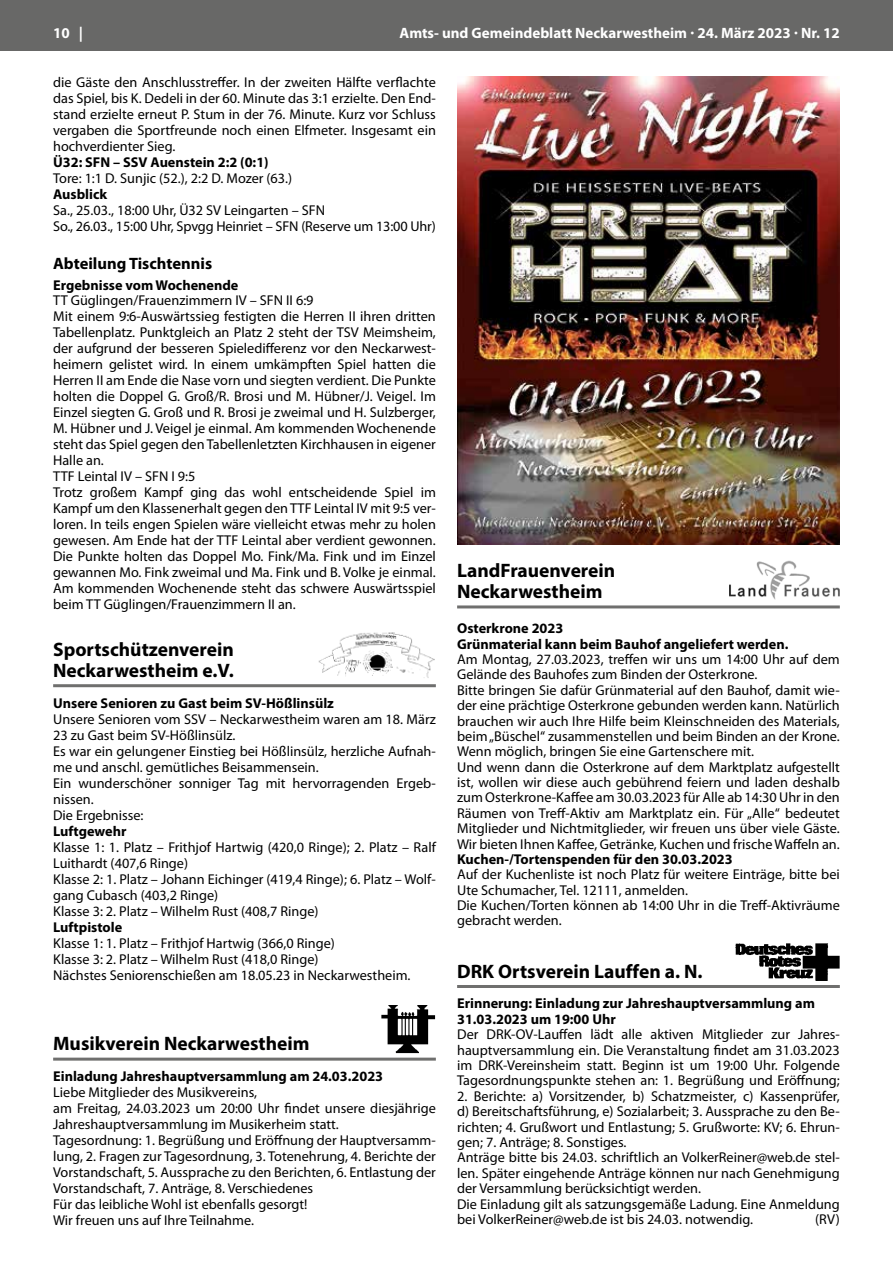
<style>
.page{position:relative;width:893px;height:1263px;background:#fff}
.page>*{position:absolute;margin:0;border:0;box-sizing:border-box;transform-origin:0 0}
.t1{font:700 19.5px/21px "Myriad Pro";color:#000}
.t2{font:700 16.5px "Myriad Pro";color:#000}
.t3{font:700 15px "Myriad Pro";color:#fff}
.t4{font:14.25px/15.9px "Myriad Pro";color:#000}
.t5{font:700 14.25px/15.5px "Myriad Pro";color:#000}
</style>
<div class="page">
<div style="left:0;top:0;width:893px;height:51px;background:#686867"></div>
<img style="left:457px;top:77px;width:383px;height:467px">
<hr style="left:457px;top:605px;width:383px;height:3px;background:#6f6f6e">
<img style="left:729px;top:561px;width:111px;height:39px">
<hr style="left:457px;top:985px;width:383px;height:3px;background:#6f6f6e">
<img style="left:735px;top:944px;width:105px;height:36px">
<hr style="left:53px;top:684px;width:383px;height:3px;background:#6f6f6e">
<img style="left:318px;top:632px;width:117px;height:46px">
<hr style="left:53px;top:1057px;width:383px;height:3px;background:#6f6f6e">
<img style="left:381px;top:1005px;width:55px;height:49px">
<p class="t3" style="left:53px;top:23px;width:31px">10 |</p>
<p class="t3" style="left:400px;top:23px;width:442px">Amts- und Gemeindeblatt Neckarwestheim · 24. März 2023 · Nr. 12</p>
<p class="t4" style="left:53px;top:74px;width:384px;text-align:justify">die Gäste den Anschlusstreffer. In der zweiten Hälfte verflachte das Spiel, bis K. Dedeli in der 60. Minute das 3:1 erzielte. Den End&shy;stand erzielte erneut P. Stum in der 76. Minute. Kurz vor Schluss vergaben die Sportfreunde noch einen Elfmeter. Insgesamt ein hochverdienter Sieg.</p>
<p class="t5" style="left:53px;top:154px;width:217px">Ü32: SFN – SSV Auenstein 2:2 (0:1)</p>
<p class="t4" style="left:53px;top:170px;width:241px">Tore: 1:1 D. Sunjic (52.), 2:2 D. Mozer (63.)</p>
<p class="t5" style="left:53px;top:186px;width:56px">Ausblick</p>
<p class="t4" style="left:53px;top:202px;width:384px">Sa., 25.03., 18:00 Uhr, Ü32 SV Leingarten – SFN<br>So., 26.03., 15:00 Uhr, Spvgg Heinriet – SFN (Reserve um 13:00 Uhr)</p>
<p class="t2" style="left:53px;top:253px;width:161px">Abteilung Tischtennis</p>
<p class="t5" style="left:53px;top:276px;width:187px">Ergebnisse vom Wochenende</p>
<p class="t4" style="left:53px;top:292px;width:384px">TT Güglingen/Frauenzimmern IV – SFN II 6:9<br>Mit einem 9:6-Auswärtssieg festigten die Herren II ihren dritten Tabellenplatz. Punktgleich an Platz 2 steht der TSV Meimsheim, der aufgrund der besseren Spieledifferenz vor den Neckarwest&shy;heimern gelistet wird. In einem umkämpften Spiel hatten die Herren II am Ende die Nase vorn und siegten verdient. Die Punkte holten die Doppel G. Groß/R. Brosi und M. Hübner/J. Veigel. Im Einzel siegten G. Groß und R. Brosi je zweimal und H. Sulzberger, M. Hübner und J. Veigel je einmal. Am kommenden Wochenende steht das Spiel gegen den Tabellenletzten Kirchhausen in eigener Halle an.<br>TTF Leintal IV – SFN I 9:5<br>Trotz großem Kampf ging das wohl entscheidende Spiel im Kampf um den Klassenerhalt gegen den TTF Leintal IV mit 9:5 ver&shy;loren. In teils engen Spielen wäre vielleicht etwas mehr zu holen gewesen. Am Ende hat der TTF Leintal aber verdient gewonnen.<br>Die Punkte holten das Doppel Mo. Fink/Ma. Fink und im Einzel gewannen Mo. Fink zweimal und Ma. Fink und B. Volke je einmal.<br>Am kommenden Wochenende steht das schwere Auswärtsspiel beim TT Güglingen/Frauenzimmern II an.</p>
<h1 class="t1" style="left:53px;top:638px;width:182px">Sportschützenverein<br>Neckarwestheim e.V.</h1>
<p class="t5" style="left:53px;top:695px;width:282px">Unsere Senioren zu Gast beim SV-Hößlinsülz</p>
<p class="t4" style="left:53px;top:711px;width:384px">Unsere Senioren vom SSV – Neckarwestheim waren am 18. März 23 zu Gast beim SV-Hößlinsülz.<br>Es war ein gelungener Einstieg bei Hößlinsülz, herzliche Aufnah&shy;me und anschl. gemütliches Beisammensein.<br>Ein wunderschöner sonniger Tag mit hervorragenden Ergeb&shy;nissen.<br>Die Ergebnisse:</p>
<p class="t5" style="left:53px;top:823px;width:75px">Luftgewehr</p>
<p class="t4" style="left:53px;top:839px;width:384px">Klasse 1: 1. Platz – Frithjof Hartwig (420,0 Ringe); 2. Platz – Ralf Luithardt (407,6 Ringe)<br>Klasse 2: 1. Platz – Johann Eichinger (419,4 Ringe); 6. Platz – Wolf&shy;gang Cubasch (403,2 Ringe)<br>Klasse 3: 2. Platz – Wilhelm Rust (408,7 Ringe)</p>
<p class="t5" style="left:53px;top:919px;width:71px">Luftpistole</p>
<p class="t4" style="left:53px;top:935px;width:359px">Klasse 1: 1. Platz – Frithjof Hartwig (366,0 Ringe)<br>Klasse 3: 2. Platz – Wilhelm Rust (418,0 Ringe)<br>Nächstes Seniorenschießen am 18.05.23 in Neckarwestheim.</p>
<h1 class="t1" style="left:53px;top:1033px;width:258px">Musikverein Neckarwestheim</h1>
<p class="t5" style="left:53px;top:1068px;width:331px">Einladung Jahreshauptversammlung am 24.03.2023</p>
<p class="t4" style="left:53px;top:1084px;width:384px">Liebe Mitglieder des Musikvereins,<br>am Freitag, 24.03.2023 um 20:00 Uhr findet unsere diesjährige Jahreshauptversammlung im Musikerheim statt.<br>Tagesordnung: 1. Begrüßung und Eröffnung der Hauptversamm&shy;lung, 2. Fragen zur Tagesordnung, 3. Totenehrung, 4. Berichte der Vorstandschaft, 5. Aussprache zu den Berichten, 6. Entlastung der Vorstandschaft, 7. Anträge, 8. Verschiedenes<br>Für das leibliche Wohl ist ebenfalls gesorgt!<br>Wir freuen uns auf Ihre Teilnahme.</p>
<h1 class="t1" style="left:457px;top:559px;width:160px">LandFrauenverein<br>Neckarwestheim</h1>
<p class="t5" style="left:457px;top:620px;width:333px">Osterkrone 2023<br>Grünmaterial kann beim Bauhof angeliefert werden.</p>
<p class="t4" style="left:457px;top:651px;width:384px;line-height:15.5px">Am Montag, 27.03.2023, treffen wir uns um 14:00 Uhr auf dem Gelände des Bauhofes zum Binden der Osterkrone.<br>Bitte bringen Sie dafür Grünmaterial auf den Bauhof, damit wie&shy;der eine prächtige Osterkrone gebunden werden kann. Natürlich brauchen wir auch Ihre Hilfe beim Kleinschneiden des Materials, beim „Büschel“ zusammenstellen und beim Binden an der Krone.<br>Wenn möglich, bringen Sie eine Gartenschere mit.<br>Und wenn dann die Osterkrone auf dem Marktplatz aufgestellt ist, wollen wir diese auch gebührend feiern und laden deshalb zum Osterkrone-Kaffee am 30.03.2023 für Alle ab 14:30 Uhr in den Räumen von Treff-Aktiv am Marktplatz ein. Für „Alle“ bedeutet Mitglieder und Nichtmitglieder, wir freuen uns über viele Gäste.<br>Wir bieten Ihnen Kaffee, Getränke, Kuchen und frische Waffeln an.</p>
<p class="t5" style="left:457px;top:851px;width:277px">Kuchen-/Tortenspenden für den 30.03.2023</p>
<p class="t4" style="left:457px;top:866px;width:384px;line-height:15.5px">Auf der Kuchenliste ist noch Platz für weitere Einträge, bitte bei Ute Schumacher, Tel. 12111, anmelden.<br>Die Kuchen/Torten können ab 14:00 Uhr in die Treff-Aktivräume gebracht werden.</p>
<h1 class="t1" style="left:457px;top:960px;width:247px">DRK Ortsverein Lauffen a. N.</h1>
<p class="t5" style="left:457px;top:995px;width:359px">Erinnerung: Einladung zur Jahreshauptversammlung am<br>31.03.2023 um 19:00 Uhr</p>
<p class="t4" style="left:457px;top:1026px;width:384px;line-height:15.5px;text-align:justify">Der DRK-OV-Lauffen lädt alle aktiven Mitglieder zur Jahres&shy;hauptversammlung ein. Die Veranstaltung findet am 31.03.2023 im DRK-Vereinsheim statt. Beginn ist um 19:00 Uhr. Folgende Tagesordnungspunkte stehen an: 1. Begrüßung und Eröffnung;</p>
<p class="t4" style="left:457px;top:1088px;width:384px;line-height:15.5px">2. Berichte: a) Vorsitzender, b) Schatzmeister, c) Kassenprüfer, d) Bereitschaftsführung, e) Sozialarbeit; 3. Aussprache zu den Be&shy;richten; 4. Grußwort und Entlastung; 5. Grußworte: KV; 6. Ehrun&shy;gen; 7. Anträge; 8. Sonstiges.<br>Anträge bitte bis 24.03. schriftlich an VolkerReiner@web.de stel&shy;len. Später eingehende Anträge können nur nach Genehmigung der Versammlung berücksichtigt werden.<br>Die Einladung gilt als satzungsgemäße Ladung. Eine Anmeldung bei VolkerReiner@web.de ist bis 24.03. notwendig.</p>
<p class="t4" style="left:815px;top:1211px;width:26px">(RV)</p>
</div>
